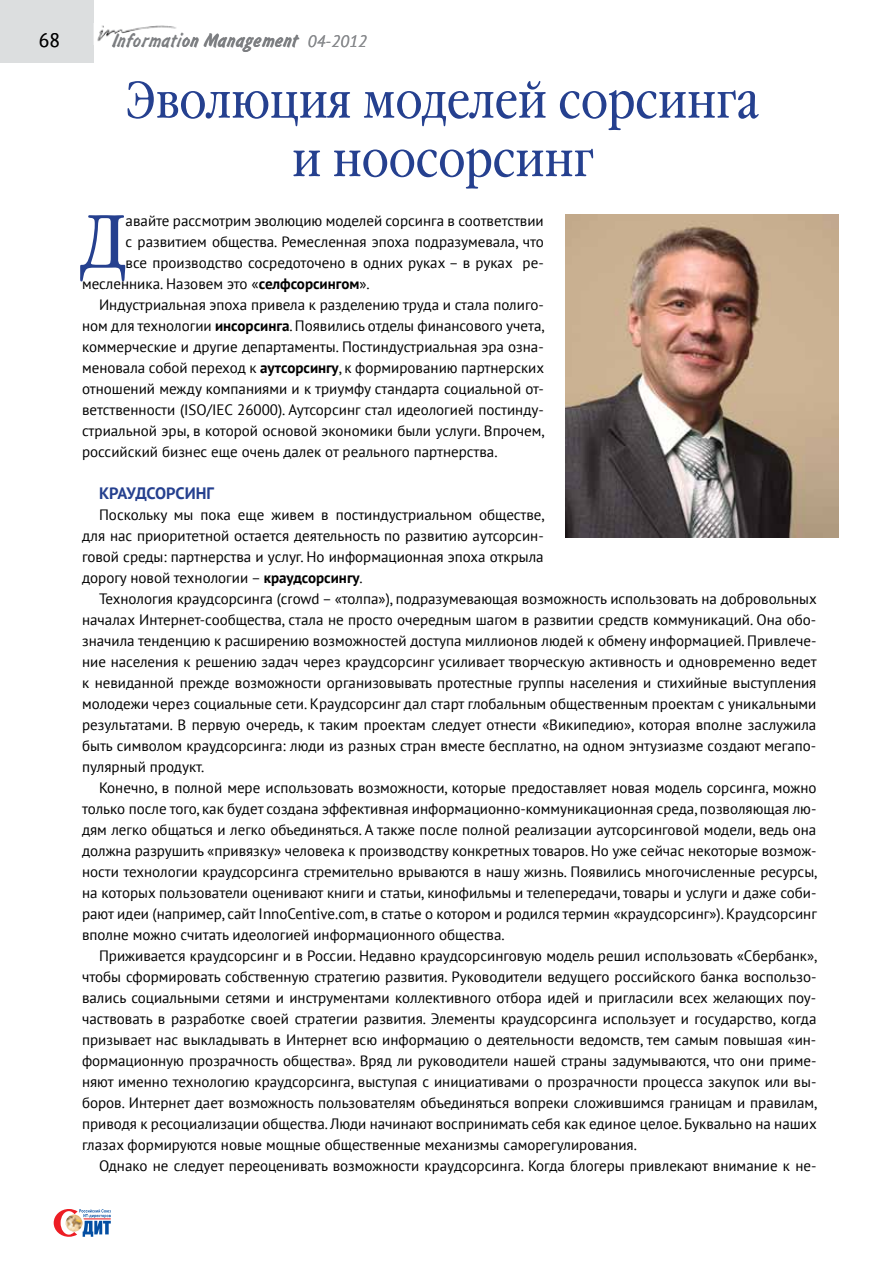
<style>
.page{position:relative;width:893px;height:1263px;background:#fff}
.page>*{position:absolute;margin:0;border:0;box-sizing:border-box;transform-origin:0 0}
.t1{font:75px "Garamond Book Narrow C";color:#25408f}
.t2{font:51px/58.5px "Garamond Book Narrow C";letter-spacing:-.01em;color:#25408f;text-align:center}
.t3{font:19.5px "Inform C";letter-spacing:.02em;color:#7c7e81}
.t4{font:19.5px "PT Sans";color:#000}
.t5{font:700 16.5px "PT Sans";letter-spacing:-.01em;color:#25408f}
.t6{font:15px/21px "PT Sans";color:#000;text-align:justify}
.s1{font-family:"PT Sans";font-style:italic;font-size:16.5px;color:#888a8d}
.s2{font-weight:700}
</style>
<div class="page">
<img style="left:97px;top:25px;width:79px;height:16px">
<svg style="left:54px;top:1209px;width:57px;height:28px"></svg>
<img style="left:66px;top:1214px;width:17px;height:17px;border-radius:9px">
<div style="left:0;top:0;width:93px;height:62px;background:#dcdedf"></div>
<img style="left:565px;top:214px;width:274px;height:323px">
<h3 class="t4" style="left:39px;top:28px;width:23px">68</h3>
<h3 class="t3" style="left:112px;top:30px;width:257px">Information Management <span class="s1">04-2012</span></h3>
<h2 class="t2" style="left:126px;top:73px;width:635px">Эволюция моделей сорсинга и ноосорсинг</h2>
<h1 class="t1" style="left:82px;top:200px;width:45px">Д</h1>
<p class="t6" style="left:126px;top:210px;width:420px">авайте рассмотрим эволюцию моделей сорсинга в соответствии</p>
<p class="t6" style="left:126px;top:231px;width:420px">с развитием общества. Ремесленная эпоха подразумевала, что</p>
<p class="t6" style="left:126px;top:252px;width:420px">все производство сосредоточено в одних руках – в руках ре-</p>
<p class="t6" style="left:82px;top:273px;width:289px">месленника. Назовем это «<span class="s2">селфсорсингом</span>».</p>
<p class="t6" style="left:99px;top:294px;width:446px">Индустриальная эпоха привела к разделению труда и стала полиго-</p>
<p class="t6" style="left:82px;top:315px;width:464px">ном для технологии <span class="s2">инсорсинга</span>. Появились отделы финансового учета,</p>
<p class="t6" style="left:82px;top:336px;width:463px">коммерческие и другие департаменты. Постиндустриальная эра озна-</p>
<p class="t6" style="left:82px;top:357px;width:464px">меновала собой переход к <span class="s2">аутсорсингу</span>, к формированию партнерских</p>
<p class="t6" style="left:82px;top:378px;width:463px">отношений между компаниями и к триумфу стандарта социальной от-</p>
<p class="t6" style="left:82px;top:399px;width:463px">ветственности (ISO/IEC 26000). Аутсорсинг стал идеологией постинду-</p>
<p class="t6" style="left:82px;top:420px;width:464px">стриальной эры, в которой основой экономики были услуги. Впрочем,</p>
<p class="t6" style="left:82px;top:441px;width:417px">российский бизнес еще очень далек от реального партнерства.</p>
<p class="t5" style="left:99px;top:482px;width:116px">КРАУДСОРСИНГ</p>
<p class="t6" style="left:82px;top:504px;width:464px;text-indent:17px">Поскольку мы пока еще живем в постиндустриальном обществе, для нас приоритетной остается деятельность по развитию аутсорсин&shy;говой среды: партнерства и услуг. Но информационная эпоха открыла дорогу новой технологии – <span class="s2">краудсорсингу</span>.</p>
<p class="t6" style="left:82px;top:588px;width:736px;text-indent:17px">Технология краудсорсинга (crowd – «толпа»), подразумевающая возможность использовать на добровольных началах Интернет-сообщества, стала не просто очередным шагом в развитии средств коммуникаций. Она обо&shy;значила тенденцию к расширению возможностей доступа миллионов людей к обмену информацией. Привлече&shy;ние населения к решению задач через краудсорсинг усиливает творческую активность и одновременно ведет к невиданной прежде возможности организовывать протестные группы населения и стихийные выступления молодежи через социальные сети. Краудсорсинг дал старт глобальным общественным проектам с уникальными результатами. В первую очередь, к таким проектам следует отнести «Википедию», которая вполне заслужила быть символом краудсорсинга: люди из разных стран вместе бесплатно, на одном энтузиазме создают мегапо&shy;пулярный продукт.</p>
<p class="t6" style="left:82px;top:777px;width:737px;text-indent:17px">Конечно, в полной мере использовать возможности, которые предоставляет новая модель сорсинга, можно только после того, как будет создана эффективная информационно-коммуникационная среда, позволяющая лю&shy;дям легко общаться и легко объединяться. А также после полной реализации аутсорсинговой модели, ведь она должна разрушить «привязку» человека к производству конкретных товаров. Но уже сейчас некоторые возмож&shy;ности технологии краудсорсинга стремительно врываются в нашу жизнь. Появились многочисленные ресурсы, на которых пользователи оценивают книги и статьи, кинофильмы и телепередачи, товары и услуги и даже соби&shy;рают идеи (например, сайт InnoCentive.com, в статье о котором и родился термин «краудсорсинг»). Краудсорсинг вполне можно считать идеологией информационного общества.</p>
<p class="t6" style="left:82px;top:945px;width:737px;text-indent:17px">Приживается краудсорсинг и в России. Недавно краудсорсинговую модель решил использовать «Сбербанк», чтобы сформировать собственную стратегию развития. Руководители ведущего российского банка воспользо&shy;вались социальными сетями и инструментами коллективного отбора идей и пригласили всех желающих поу&shy;частвовать в разработке своей стратегии развития. Элементы краудсорсинга использует и государство, когда призывает нас выкладывать в Интернет всю информацию о деятельности ведомств, тем самым повышая «ин&shy;формационную прозрачность общества». Вряд ли руководители нашей страны задумываются, что они приме&shy;няют именно технологию краудсорсинга, выступая с инициативами о прозрачности процесса закупок или вы&shy;боров. Интернет дает возможность пользователям объединяться вопреки сложившимся границам и правилам, приводя к ресоциализации общества. Люди начинают воспринимать себя как единое целое. Буквально на наших глазах формируются новые мощные общественные механизмы саморегулирования.</p>
<p class="t6" style="left:99px;top:1155px;width:719px">Однако не следует переоценивать возможности краудсорсинга. Когда блогеры привлекают внимание к не-</p>
</div>
